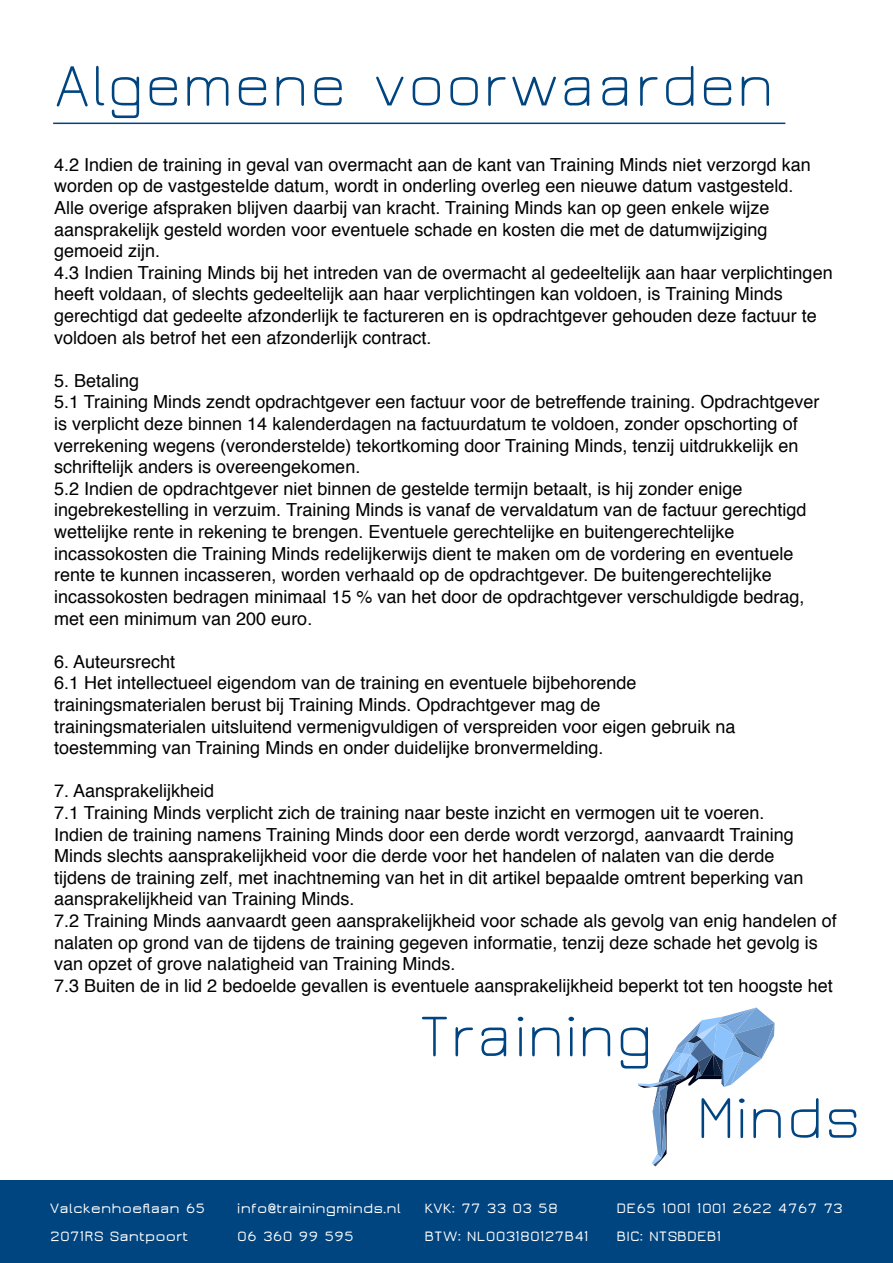
<style>
.page{position:relative;width:893px;height:1263px;background:#fff}
.page>*{position:absolute;margin:0;border:0;box-sizing:border-box;transform-origin:0 0}
.t1{font:300 63px "Jura";color:#004580}
.t2{font:300 63px "Jura";color:#004581}
.t3{font:18px/21.6px "Helvetica";color:#000}
.t4{font:600 15px "Jura";color:#fff}
</style>
<div class="page">
<svg style="left:638px;top:1007px;width:137px;height:159px"></svg>
<div style="left:0;top:1181px;width:893px;height:82px;background:#004580"></div>
<hr style="left:53px;top:123px;width:732px;height:1px;background:#004580">
<h1 class="t1" style="left:55px;top:54px;width:720px">Algemene voorwaarden</h1>
<p class="t3" style="left:54px;top:154px;width:780px">4.2 Indien de training in geval van overmacht aan de kant van Training Minds niet verzorgd kan worden op de vastgestelde datum, wordt in onderling overleg een nieuwe datum vastgesteld.<br>Alle overige afspraken blijven daarbij van kracht. Training Minds kan op geen enkele wijze aansprakelijk gesteld worden voor eventuele schade en kosten die met de datumwijziging gemoeid zijn.<br>4.3 Indien Training Minds bij het intreden van de overmacht al gedeeltelijk aan haar verplichtingen heeft voldaan, of slechts gedeeltelijk aan haar verplichtingen kan voldoen, is Training Minds gerechtigd dat gedeelte afzonderlijk te factureren en is opdrachtgever gehouden deze factuur te voldoen als betrof het een afzonderlijk contract.</p>
<p class="t3" style="left:54px;top:370px;width:767px">5. Betaling<br>5.1 Training Minds zendt opdrachtgever een factuur voor de betreffende training. Opdrachtgever is verplicht deze binnen 14 kalenderdagen na factuurdatum te voldoen, zonder opschorting of verrekening wegens (veronderstelde) tekortkoming door Training Minds, tenzij uitdrukkelijk en schriftelijk anders is overeengekomen.<br>5.2 Indien de opdrachtgever niet binnen de gestelde termijn betaalt, is hij zonder enige ingebrekestelling in verzuim. Training Minds is vanaf de vervaldatum van de factuur gerechtigd wettelijke rente in rekening te brengen. Eventuele gerechtelijke en buitengerechtelijke incassokosten die Training Minds redelijkerwijs dient te maken om de vordering en eventuele rente te kunnen incasseren, worden verhaald op de opdrachtgever. De buitengerechtelijke incassokosten bedragen minimaal 15 % van het door de opdrachtgever verschuldigde bedrag, met een minimum van 200 euro.</p>
<p class="t3" style="left:54px;top:651px;width:683px">6. Auteursrecht<br>6.1 Het intellectueel eigendom van de training en eventuele bijbehorende trainingsmaterialen berust bij Training Minds. Opdrachtgever mag de trainingsmaterialen uitsluitend vermenigvuldigen of verspreiden voor eigen gebruik na toestemming van Training Minds en onder duidelijke bronvermelding.</p>
<p class="t3" style="left:54px;top:781px;width:784px">7. Aansprakelijkheid<br>7.1 Training Minds verplicht zich de training naar beste inzicht en vermogen uit te voeren.<br>Indien de training namens Training Minds door een derde wordt verzorgd, aanvaardt Training Minds slechts aansprakelijkheid voor die derde voor het handelen of nalaten van die derde<br>tijdens de training zelf, met inachtneming van het in dit artikel bepaalde omtrent beperking van aansprakelijkheid van Training Minds.<br>7.2 Training Minds aanvaardt geen aansprakelijkheid voor schade als gevolg van enig handelen of nalaten op grond van de tijdens de training gegeven informatie, tenzij deze schade het gevolg is van opzet of grove nalatigheid van Training Minds.<br>7.3 Buiten de in lid 2 bedoelde gevallen is eventuele aansprakelijkheid beperkt tot ten hoogste het</p>
<h1 class="t2" style="left:419px;top:1005px;width:236px">Training</h1>
<h1 class="t2" style="left:696px;top:1086px;width:167px">Minds</h1>
<p class="t4" style="left:50px;top:1201px;width:157px">Valckenhoeflaan 65</p>
<p class="t4" style="left:237px;top:1201px;width:165px">info@trainingminds.nl</p>
<p class="t4" style="left:424px;top:1201px;width:135px">KVK: 77 33 03 58</p>
<p class="t4" style="left:617px;top:1201px;width:228px">DE65 1001 1001 2622 4767 73</p>
<p class="t4" style="left:50px;top:1229px;width:140px">2071RS Santpoort</p>
<p class="t4" style="left:237px;top:1229px;width:118px">06 360 99 595</p>
<p class="t4" style="left:424px;top:1229px;width:166px">BTW: NL003180127B41</p>
<p class="t4" style="left:617px;top:1229px;width:106px">BIC: NTSBDEB1</p>
</div>
